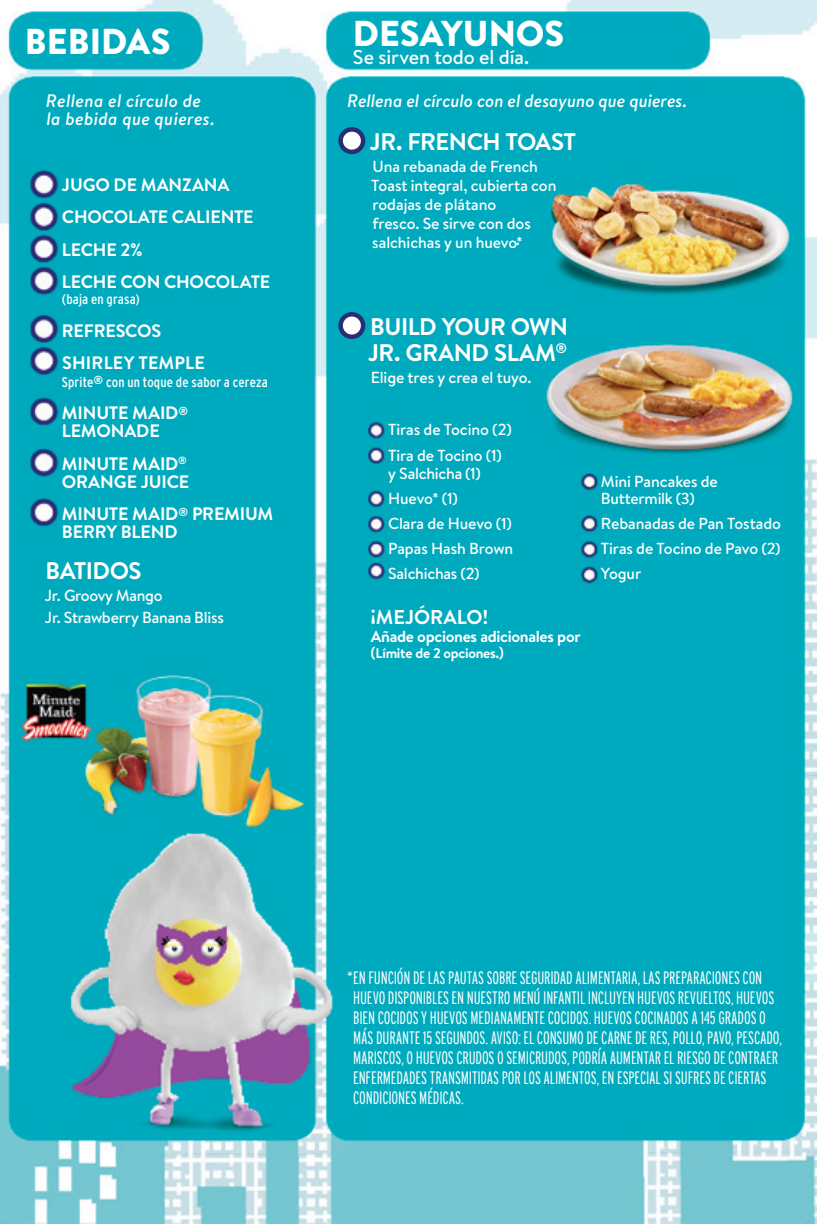
<style>
.page{position:relative;width:818px;height:1224px;background:#fff}
.page>*{position:absolute;margin:0;border:0;box-sizing:border-box;transform-origin:0 0}
.t1{font:900 36px "Brandon Text";color:#fff}
.t2{font:700 24px/25.8px "Brandon Text";letter-spacing:-.02em;color:#fff}
.t3{font:500 20px "Brandon Text";letter-spacing:-.005em;color:#fff}
.t4{font:700 20px "Brandon Text";color:#fff}
.t5{font:300 extra-condensed 18px/20px "Interstate";letter-spacing:-.01em;color:#fff}
.t6{font:700 18px/32.4px "Brandon Text";letter-spacing:-.01em;color:#fff}
.t7{font:italic 500 18px/18px "Brandon Text";letter-spacing:.005em;color:#fff}
.t8{font:500 16px/18.8px "Brandon Text";letter-spacing:-.005em;color:#fff}
.t9{font:700 16px "Brandon Text";letter-spacing:-.02em;color:#fff}
.t10{font:condensed 14px "Interstate";letter-spacing:.01em;color:#fff}
.t11{font:700 14px "Brandon Text";letter-spacing:-.02em;color:#fff}
</style>
<div class="page">
<img style="left:0;top:0;width:816px;height:1224px">
<svg style="left:340px;top:129px;width:23px;height:23px"></svg>
<div style="left:338px;top:127px;width:27px;height:27px;border:4px solid #282e74;border-radius:50%"></div>
<svg style="left:340px;top:314px;width:23px;height:23px"></svg>
<div style="left:338px;top:312px;width:27px;height:27px;border:4px solid #282e74;border-radius:50%"></div>
<h1 class="t1" style="left:25px;top:16px;width:147px">BEBIDAS</h1>
<h1 class="t7" style="left:46px;top:92px;width:170px">Rellena el círculo de la bebida que quieres.</h1>
<p class="t6" style="left:62px;top:168px;width:210px">JUGO DE MANZANA<br>CHOCOLATE CALIENTE<br>LECHE 2%<br>LECHE CON CHOCOLATE</p>
<p class="t10" style="left:62px;top:291px;width:79px">(baja en grasa)</p>
<p class="t6" style="left:62px;top:314px;width:144px">REFRESCOS<br>SHIRLEY TEMPLE</p>
<p class="t10" style="left:62px;top:374px;width:207px">Sprite<sup>®</sup> con un toque de sabor a cereza</p>
<p class="t6" style="left:62px;top:404px;width:128px;line-height:18px">MINUTE MAID<sup>®<br></sup>LEMONADE</p>
<p class="t6" style="left:62px;top:454px;width:129px;line-height:18px">MINUTE MAID<sup>®<br></sup>ORANGE JUICE</p>
<p class="t6" style="left:62px;top:505px;width:213px;line-height:18px">MINUTE MAID<sup>®</sup> PREMIUM<br>BERRY BLEND</p>
<p class="t2" style="left:46px;top:558px;width:97px">BATIDOS</p>
<p class="t8" style="left:45px;top:584px;width:180px;line-height:22.4px">Jr. Groovy Mango<br>Jr. Strawberry Banana Bliss</p>
<h2 class="t1" style="left:352px;top:8px;width:213px">DESAYUNOS</h2>
<h2 class="t3" style="left:353px;top:43px;width:178px">Se sirven todo el día.</h2>
<h2 class="t7" style="left:347px;top:91px;width:341px">Rellena el círculo con el desayuno que quieres.</h2>
<p class="t2" style="left:370px;top:129px;width:208px">JR. FRENCH TOAST</p>
<p class="t8" style="left:371px;top:157px;width:187px">Una rebanada de French<br>Toast integral, cubierta con rodajas de plátano<br>fresco. Se sirve con dos salchichas y un huevo.*</p>
<p class="t2" style="left:368px;top:313px;width:201px">BUILD YOUR OWN<br>JR. GRAND SLAM<sup>®</sup></p>
<p class="t8" style="left:370px;top:368px;width:162px">Elige tres y crea el tuyo.</p>
<p class="t8" style="left:388px;top:417px;width:125px;line-height:25.2px">Tiras de Tocino (2)<br>Tira de Tocino (1)</p>
<p class="t8" style="left:388px;top:463px;width:94px">y Salchicha (1)</p>
<p class="t8" style="left:600px;top:471px;width:118px">Mini Pancakes de</p>
<p class="t8" style="left:388px;top:489px;width:71px">Huevo* (1)</p>
<p class="t8" style="left:600px;top:489px;width:95px">Buttermilk (3)</p>
<p class="t8" style="left:388px;top:514px;width:125px">Clara de Huevo (1)</p>
<p class="t8" style="left:600px;top:514px;width:181px">Rebanadas de Pan Tostado</p>
<p class="t8" style="left:388px;top:539px;width:127px">Papas Hash Brown</p>
<p class="t8" style="left:600px;top:539px;width:181px">Tiras de Tocino de Pavo (2)</p>
<p class="t8" style="left:388px;top:564px;width:93px">Salchichas (2)</p>
<p class="t8" style="left:600px;top:564px;width:42px">Yogur</p>
<p class="t4" style="left:371px;top:603px;width:119px">¡MEJÓRALO!</p>
<p class="t9" style="left:371px;top:625px;width:211px">Añade opciones adicionales por</p>
<p class="t11" style="left:371px;top:643px;width:134px">(Límite de 2 opciones.)</p>
<p class="t5" style="left:353px;top:968px;width:430px;text-indent:-6px">*EN FUNCIÓN DE LAS PAUTAS SOBRE SEGURIDAD ALIMENTARIA, LAS PREPARACIONES CON HUEVO DISPONIBLES EN NUESTRO MENÚ INFANTIL INCLUYEN HUEVOS REVUELTOS, HUEVOS BIEN COCIDOS Y HUEVOS MEDIANAMENTE COCIDOS. HUEVOS COCINADOS A 145 GRADOS O MÁS DURANTE 15 SEGUNDOS. AVISO: EL CONSUMO DE CARNE DE RES, POLLO, PAVO, PESCADO, MARISCOS, O HUEVOS CRUDOS O SEMICRUDOS, PODRÍA AUMENTAR EL RIESGO DE CONTRAER ENFERMEDADES TRANSMITIDAS POR LOS ALIMENTOS, EN ESPECIAL SI SUFRES DE CIERTAS CONDICIONES MÉDICAS.</p>
</div>
